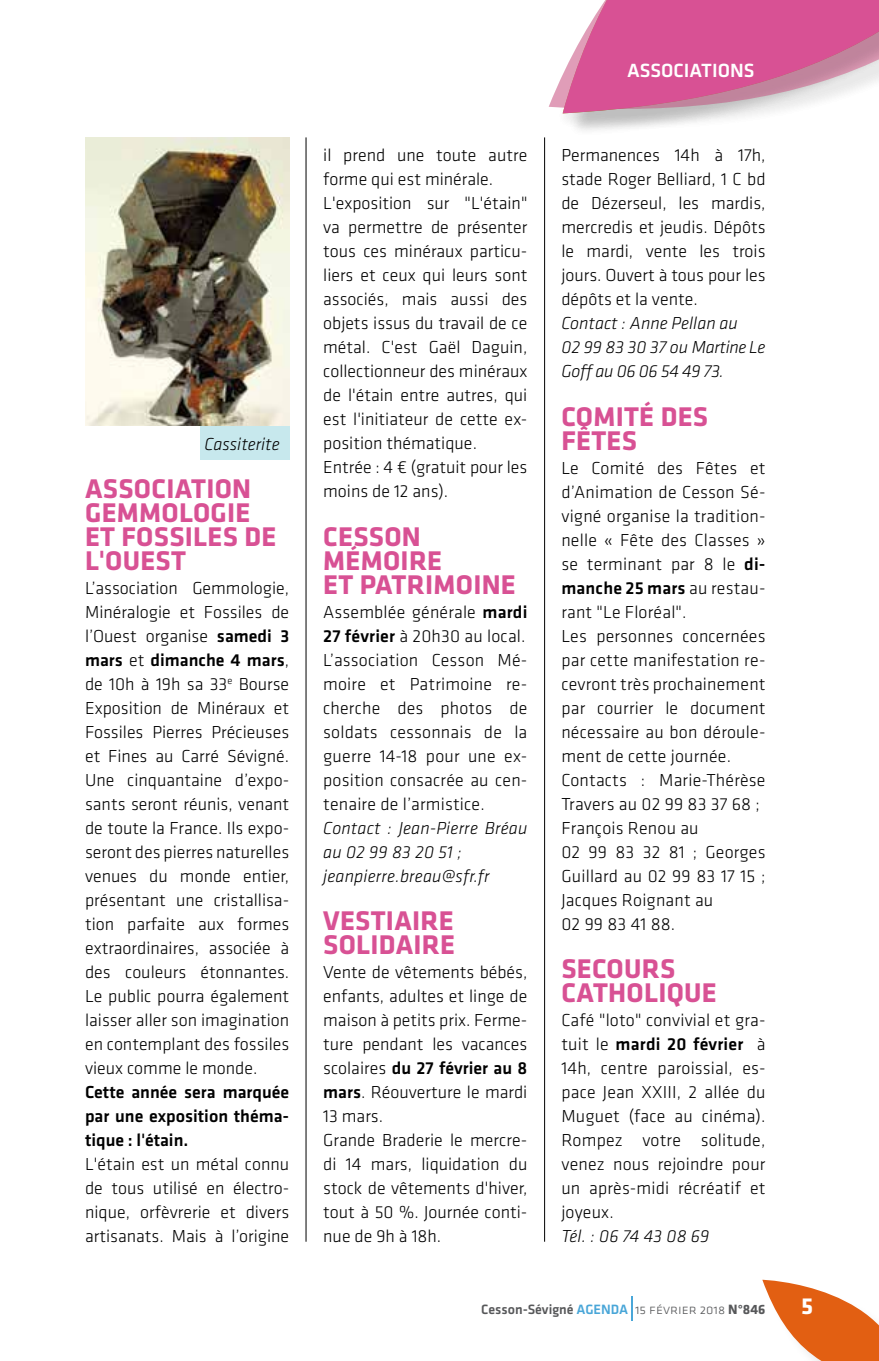
<style>
.page{position:relative;width:879px;height:1361px;background:#fff}
.page>*{position:absolute;margin:0;border:0;box-sizing:border-box;transform-origin:0 0}
.t1{font:700 28px/24px "Klavika";letter-spacing:.01em;color:#d85194}
.t2{font:700 24px "Klavika";color:#fff}
.t3{font:500 19.8px "Klavika";color:#fff}
.t4{font:300 18px/24px "Klavika";color:#000;text-align:justify}
.t5{font:italic 300 18px/24px "Klavika";color:#000}
.t6{font:500 18px/24px "Klavika";color:#000;text-align:justify}
.t7{font:500 14px "Klavika";color:#57585a}
.s1{font-weight:500}
.s2{color:#49a6d8}
.s3{font-family:"Klavika Light Caps SC";font-weight:400}
.s4{font-weight:700}
</style>
<div class="page">
<div style="left:200px;top:425px;width:89px;height:35px;background:#c7e8ed"></div>
<div style="left:567px;top:0;width:312px;height:138px;background:#000;opacity:.1"></div>
<svg style="left:549px;top:0;width:330px;height:123px"></svg>
<hr style="left:306px;top:137px;width:1px;height:1104px;background:#000">
<hr style="left:544px;top:137px;width:1px;height:1104px;background:#000">
<svg style="left:762px;top:1279px;width:117px;height:82px"></svg>
<svg style="left:631px;top:1296px;width:1px;height:24px"></svg>
<img style="left:85px;top:138px;width:204px;height:287px">
<p class="t5" style="left:205px;top:431px;width:76px">Cassiterite</p>
<h1 class="t1" style="left:85px;top:475px;width:193px">ASSOCIATION<br>GEMMOLOGIE<br>ET FOSSILES DE<br>L'OUEST</h1>
<p class="t4" style="left:85px;top:575px;width:206px">L’association Gemmologie, Minéralogie et Fossiles de l’Ouest organise <span class="s1">samedi 3 mars</span> et <span class="s1">dimanche 4 mars</span>, de 10h à 19h sa 33<sup>e</sup> Bourse Exposition de Minéraux et Fossiles Pierres Précieuses et Fines au Carré Sévigné.<br>Une cinquantaine d’expo&shy;sants seront réunis, venant de toute la France. Ils expo&shy;seront des pierres naturelles venues du monde entier, présentant une cristallisa&shy;tion parfaite aux formes extraordinaires, associée à des couleurs étonnantes.<br>Le public pourra également laisser aller son imagination en contemplant des fossiles vieux comme le monde.</p>
<p class="t6" style="left:85px;top:1079px;width:206px">Cette année sera marquée par une exposition théma&shy;tique : l'étain.</p>
<p class="t4" style="left:85px;top:1151px;width:206px">L'étain est un métal connu de tous utilisé en électro&shy;nique, orfèvrerie et divers artisanats. Mais à l’origine</p>
<p class="t4" style="left:323px;top:143px;width:206px;text-align:left">il prend une toute autre forme qui est minérale.<br>L'exposition sur "L'étain" va permettre de présenter tous ces minéraux particu&shy;liers et ceux qui leurs sont associés, mais aussi des objets issus du travail de ce métal. C'est Gaël Daguin, collectionneur des minéraux de l'étain entre autres, qui est l'initiateur de cette ex&shy;position thématique.<br>Entrée : 4 € (gratuit pour les moins de 12 ans).</p>
<h1 class="t1" style="left:323px;top:523px;width:194px">CESSON<br>MÉMOIRE<br>ET PATRIMOINE</h1>
<p class="t4" style="left:323px;top:599px;width:206px">Assemblée générale <span class="s1">mardi 27 février</span> à 20h30 au local.<br>L’association Cesson Mé&shy;moire et Patrimoine re&shy;cherche des photos de soldats cessonnais de la guerre 14-18 pour une ex&shy;position consacrée au cen&shy;tenaire de l’armistice.</p>
<p class="t5" style="left:323px;top:815px;width:206px">Contact : Jean-Pierre Bréau au 02 99 83 20 51 ; jeanpierre.breau@sfr.fr</p>
<h1 class="t1" style="left:323px;top:907px;width:133px">VESTIAIRE<br>SOLIDAIRE</h1>
<p class="t4" style="left:323px;top:959px;width:206px;text-align:left">Vente de vêtements bébés, enfants, adultes et linge de maison à petits prix. Ferme&shy;ture pendant les vacances scolaires <span class="s1">du 27 février au 8 mars</span>. Réouverture le mardi<br>13 mars.<br>Grande Braderie le mercre&shy;di 14 mars, liquidation du stock de vêtements d'hiver, tout à 50 %. Journée conti&shy;nue de 9h à 18h.</p>
<p class="t3" style="left:627px;top:57px;width:129px">ASSOCIATIONS</p>
<p class="t4" style="left:561px;top:143px;width:206px">Permanences 14h à 17h, stade Roger Belliard, 1 C bd de Dézerseul, les mardis, mercredis et jeudis. Dépôts le mardi, vente les trois jours. Ouvert à tous pour les dépôts et la vente.</p>
<p class="t5" style="left:561px;top:311px;width:206px">Contact : Anne Pellan au<br>02 99 83 30 37 ou Martine Le<br>Goff au 06 06 54 49 73.</p>
<h1 class="t1" style="left:561px;top:403px;width:148px">COMITÉ DES<br>FÊTES</h1>
<p class="t4" style="left:561px;top:455px;width:206px;text-align:left">Le Comité des Fêtes et d’Animation de Cesson Sé&shy;vigné organise la tradition&shy;nelle « Fête des Classes » se terminant par 8 le <span class="s1">di&shy;manche 25 mars</span> au restau&shy;rant "Le Floréal".<br>Les personnes concernées par cette manifestation re&shy;cevront très prochainement par courrier le document nécessaire au bon déroule&shy;ment de cette journée.<br>Contacts : Marie-Thérèse<br>Travers au 02 99 83 37 68 ;<br>François Renou au<br>02 99 83 32 81 ; Georges<br>Guillard au 02 99 83 17 15 ;<br>Jacques Roignant au<br>02 99 83 41 88.</p>
<h1 class="t1" style="left:561px;top:955px;width:157px">SECOURS<br>CATHOLIQUE</h1>
<p class="t4" style="left:561px;top:1007px;width:206px">Café "loto" convivial et gra&shy;tuit le <span class="s1">mardi 20 février</span> à 14h, centre paroissial, es&shy;pace Jean XXIII, 2 allée du Muguet (face au cinéma).<br>Rompez votre solitude, venez nous rejoindre pour un après-midi récréatif et joyeux.</p>
<p class="t5" style="left:561px;top:1223px;width:149px">Tél. : 06 74 43 08 69</p>
<p class="t7" style="left:481px;top:1299px;width:286px">Cesson-Sévigné <span class="s2">AGENDA</span> <span class="s3">15 février 2018</span> <span class="s4">N°846</span></p>
<h2 class="t2" style="left:801px;top:1288px;width:13px">5</h2>
</div>
